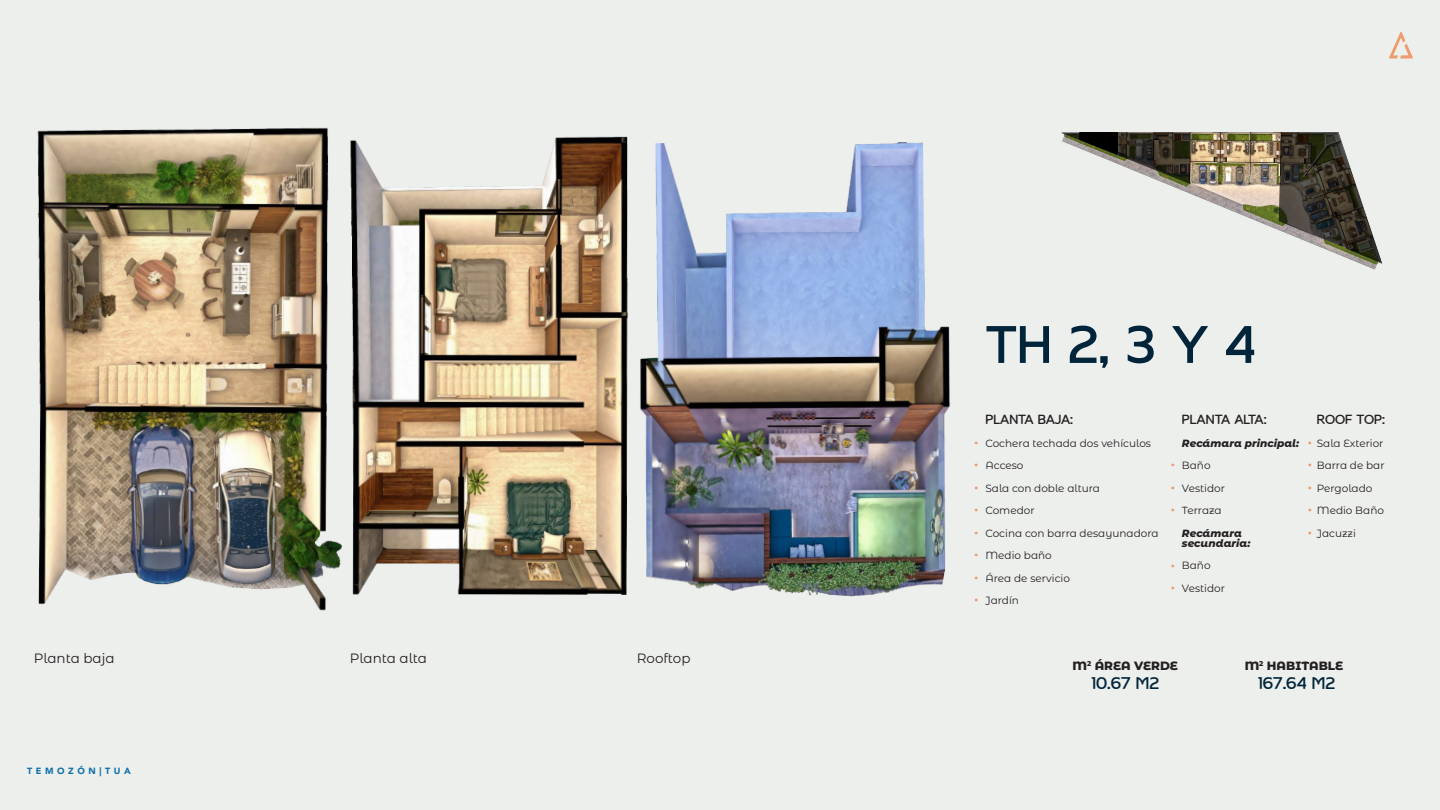
<style>
.page{position:relative;width:1440px;height:810px;background:#edefed}
.page>*{position:absolute;margin:0;border:0;box-sizing:border-box;transform-origin:0 0}
.t1{font:54px "Florensa Demo";color:#00243a}
.t2{font:17.25px "Florensa Demo";color:#00243a}
.t3{font:13.5px "Florensa Demo";color:#231f20}
.t4{font:13.5px "Montserrat Alternates";color:#231f20}
.t5{font:800 12px "Montserrat Alternates";color:#231f20}
.t6{font:10.5px/22.5px "Montserrat Alternates";color:#231f20}
.t7{font:italic 800 10.5px/9.8px "Montserrat Alternates";color:#231f20}
.t8{font:900 10.5px/22.5px "Montserrat Alternates";color:#ec9b6c;text-align:justify}
.t9{font:900 9px "Avenir";letter-spacing:.4em;color:#1071a9}
</style>
<div class="page">
<svg style="left:1389px;top:32px;width:24px;height:26px"></svg>
<img style="left:1062px;top:133px;width:320px;height:129px">
<img style="left:37px;top:127px;width:305px;height:484px">
<img style="left:350px;top:136px;width:278px;height:459px">
<img style="left:640px;top:142px;width:310px;height:455px">
<p class="t4" style="left:34px;top:649px;width:82px">Planta baja</p>
<p class="t4" style="left:350px;top:649px;width:79px">Planta alta</p>
<p class="t4" style="left:637px;top:649px;width:55px">Rooftop</p>
<p class="t9" style="left:27px;top:763px;width:105px">TEMOZÓN|TUA</p>
<h1 class="t1" style="left:985px;top:323px;width:272px">TH 2, 3 Y 4</h1>
<p class="t3" style="left:985px;top:414px;width:89px">PLANTA BAJA:</p>
<p class="t6" style="left:985px;top:432px;width:175px">Cochera techada dos vehículos<br>Acceso<br>Sala con doble altura<br>Comedor<br>Cocina con barra desayunadora<br>Medio baño<br>Área de servicio<br>Jardín</p>
<p class="t8" style="left:975px;top:430px;width:5px">· · · · · · · ·</p>
<p class="t3" style="left:1182px;top:414px;width:86px">PLANTA ALTA:</p>
<p class="t7" style="left:1182px;top:438px;width:119px">Recámara principal:</p>
<p class="t6" style="left:1182px;top:454px;width:45px">Baño<br>Vestidor<br>Terraza</p>
<p class="t7" style="left:1182px;top:528px;width:70px">Recámara secundaria:</p>
<p class="t6" style="left:1182px;top:554px;width:45px">Baño<br>Vestidor</p>
<p class="t8" style="left:1171px;top:452px;width:5px">· · ·</p>
<p class="t8" style="left:1171px;top:553px;width:5px">· ·</p>
<p class="t3" style="left:1317px;top:414px;width:70px">ROOF TOP:</p>
<p class="t6" style="left:1317px;top:432px;width:69px">Sala Exterior<br>Barra de bar<br>Pergolado<br>Medio Baño<br>Jacuzzi</p>
<p class="t8" style="left:1308px;top:430px;width:5px">· · · · ·</p>
<p class="t5" style="left:1073px;top:657px;width:107px">M<sup>2</sup> ÁREA VERDE</p>
<p class="t5" style="left:1245px;top:657px;width:100px">M<sup>2</sup> HABITABLE</p>
<h2 class="t2" style="left:1091px;top:676px;width:69px">10.67 M2</h2>
<h2 class="t2" style="left:1258px;top:676px;width:79px">167.64 M2</h2>
</div>
